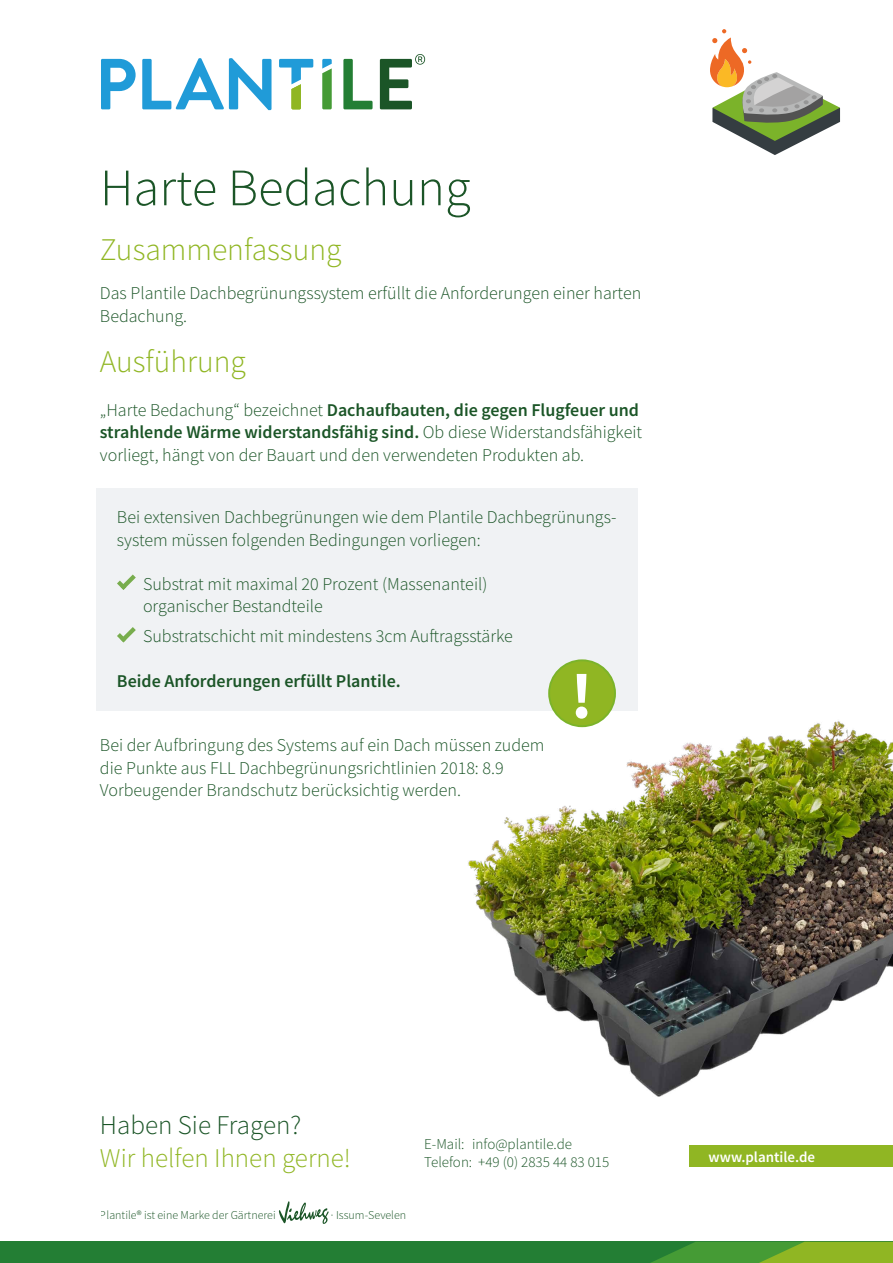
<style>
.page{position:relative;width:893px;height:1263px;background:#fff}
.page>*{position:absolute;margin:0;border:0;box-sizing:border-box;transform-origin:0 0}
.t1{font:300 52.5px "Source Sans Pro";color:#1b5527}
.t2{font:300 31.5px "Source Sans Pro";color:#90b623}
.t3{font:300 27px "Source Sans Pro";color:#90b623}
.t4{font:300 27px "Source Sans Pro";color:#1b5527}
.t5{font:300 18px/22.5px "Source Sans Pro";color:#1b5527}
.t6{font:600 18px "Source Sans Pro";color:#1b5527}
.t7{font:300 15px/18px "Source Sans Pro";color:#1b5527}
.t8{font:600 15px "Source Sans Pro";color:#fff}
.t9{font:12px "Source Sans Variable";color:#1b5527}
.s1{font-weight:600}
</style>
<div class="page">
<div style="left:0;top:1242px;width:893px;height:21px;background:#237e34"></div>
<svg style="left:651px;top:1242px;width:242px;height:21px;background:#64a42c"></svg>
<img style="left:468px;top:711px;width:425px;height:386px">
<svg style="left:101px;top:59px;width:35px;height:50px"></svg>
<svg style="left:142px;top:58px;width:130px;height:52px"></svg>
<svg style="left:343px;top:59px;width:30px;height:50px"></svg>
<svg style="left:322px;top:59px;width:10px;height:50px"></svg>
<svg style="left:279px;top:59px;width:34px;height:50px"></svg>
<svg style="left:380px;top:54px;width:45px;height:55px"></svg>
<svg style="left:279px;top:1201px;width:50px;height:23px"></svg>
<div style="left:689px;top:1145px;width:204px;height:22px;background:#90b623"></div>
<div style="left:96px;top:488px;width:542px;height:223px;background:#f0f2f4"></div>
<svg style="left:117px;top:574px;width:19px;height:16px"></svg>
<svg style="left:117px;top:627px;width:19px;height:15px"></svg>
<div style="left:549px;top:660px;width:66px;height:66px;background:#90b623;border-radius:50%"></div>
<div style="left:548px;top:659px;width:68px;height:68px;border:2px solid #7bb32a;border-radius:50%"></div>
<svg style="left:576px;top:674px;width:11px;height:45px"></svg>
<svg style="left:710px;top:29px;width:130px;height:126px"></svg>
<h1 class="t1" style="left:100px;top:156px;width:372px">Harte Bedachung</h1>
<h2 class="t2" style="left:100px;top:231px;width:243px">Zusammenfassung</h2>
<p class="t5" style="left:100px;top:282px;width:543px">Das Plantile Dachbegrünungssystem erfüllt die Anforderungen einer harten<br>Bedachung.</p>
<h2 class="t2" style="left:100px;top:343px;width:148px">Ausführung</h2>
<p class="t5" style="left:100px;top:399px;width:544px">„Harte Bedachung“ bezeichnet <span class="s1">Dachaufbauten, die gegen Flugfeuer und strahlende Wärme widerstandsfähig sind.</span> Ob diese Widerstandsfähigkeit vorliegt, hängt von der Bauart und den verwendeten Produkten ab.</p>
<p class="t5" style="left:117px;top:506px;width:501px">Bei extensiven Dachbegrünungen wie dem Plantile Dachbegrünungs&shy;system müssen folgenden Bedingungen vorliegen:</p>
<p class="t5" style="left:143px;top:573px;width:346px">Substrat mit maximal 20 Prozent (Massenanteil) organischer Bestandteile</p>
<p class="t5" style="left:143px;top:625px;width:371px">Substratschicht mit mindestens 3cm Auftragsstärke</p>
<p class="t6" style="left:117px;top:670px;width:285px">Beide Anforderungen erfüllt Plantile.</p>
<p class="t5" style="left:100px;top:734px;width:446px">Bei der Aufbringung des Systems auf ein Dach müssen zudem die Punkte aus FLL Dachbegrünungsrichtlinien 2018: 8.9<br>Vorbeugender Brandschutz berücksichtig werden.</p>
<h3 class="t4" style="left:100px;top:1109px;width:203px">Haben Sie Fragen?</h3>
<h3 class="t3" style="left:100px;top:1141px;width:253px">Wir helfen Ihnen gerne!</h3>
<p class="t7" style="left:424px;top:1135px;width:187px">E-Mail: info@plantile.de<br>Telefon: +49 (0) 2835 44 83 015</p>
<p class="t9" style="left:100px;top:1207px;width:177px">Plantile® ist eine Marke der Gärtnerei</p>
<p class="t9" style="left:331px;top:1207px;width:77px">· Issum-Sevelen</p>
<p class="t8" style="left:709px;top:1147px;width:108px">www.plantile.de</p>
</div>
